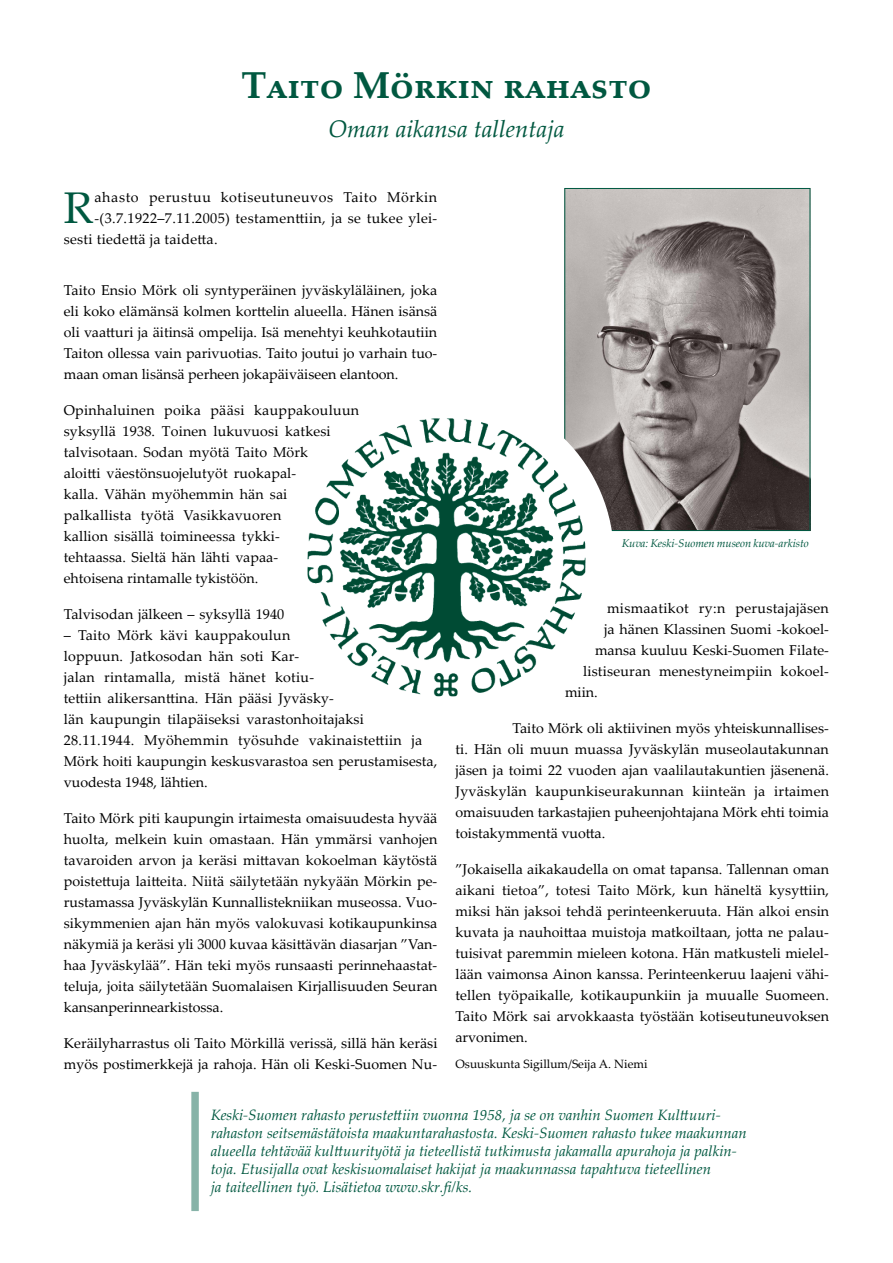
<style>
.page{position:relative;width:893px;height:1263px;background:#fff}
.page>*{position:absolute;margin:0;border:0;box-sizing:border-box;transform-origin:0 0}
.Leipäteksti{font:44.4px "Palatino Linotype";color:#005840}
.Pääotsikko{font:700 37.5px "Palatino Linotype";color:#005840}
.Alaotsikko{font:italic 24px "Palatino Linotype";color:#005840}
.t1{font:italic 15px/18px "Palatino Linotype";color:#005840}
.Leipäteksti-2{font:14.25px/21px "Palatino Linotype";letter-spacing:.01em;color:#000;text-align:justify}
.Leipäteksti-3{font:14.25px "Palatino Linotype";letter-spacing:.04em;color:#000}
.Leipäteksti-4{font:12px "Palatino Linotype";color:#000}
.Kuvateksti{font:italic 11.25px "Palatino Linotype";letter-spacing:-.005em;color:#005840}
</style>
<div class="page">
<img style="left:566px;top:190px;width:242px;height:339px">
<div style="left:564px;top:188px;width:246px;height:343px;border:1px solid #005942"></div>
<svg style="left:191px;top:1092px;width:8px;height:119px"></svg>
<div style="left:279px;top:390px;width:335px;height:335px;background:#fff;border-radius:50%"></div>
<img style="left:308px;top:418px;width:277px;height:278px">
<p class="Pääotsikko" style="left:242px;top:58px;width:411px">Taito Mörkin rahasto</p>
<p class="Alaotsikko" style="left:328px;top:111px;width:237px">Oman aikansa tallentaja</p>
<p class="Leipäteksti" style="left:64px;top:176px;width:31px">R</p>
<p class="Leipäteksti-3" style="left:95px;top:187px;width:344px">ahasto perustuu kotiseutuneuvos Taito Mörkin</p>
<p class="Leipäteksti-2" style="left:95px;top:207px;width:344px">-(3.7.1922–7.11.2005) testamenttiin, ja se tukee ylei-</p>
<p class="Leipäteksti-2" style="left:64px;top:228px;width:155px">sesti tiedettä ja taidetta.</p>
<p class="Leipäteksti-2" style="left:64px;top:279px;width:375px">Taito Ensio Mörk oli syntyperäinen jyväskyläläinen, joka eli koko elämänsä kolmen korttelin alueella. Hänen isänsä oli vaatturi ja äitinsä ompelija. Isä menehtyi keuhkotautiin Taiton ollessa vain parivuotias. Taito joutui jo varhain tuo&shy;maan oman lisänsä perheen jokapäiväiseen elantoon.</p>
<p class="Leipäteksti-2" style="left:64px;top:399px;width:297px;text-align:left">Opinhaluinen poika pääsi kauppakouluun syksyllä 1938. Toinen lukuvuosi katkesi talvisotaan. Sodan myötä Taito Mörk<br>aloitti väestönsuojelutyöt ruokapal-<br>kalla. Vähän myöhemmin hän sai<br>palkallista työtä Vasikkavuoren<br>kallion sisällä toimineessa tykki-<br>tehtaassa. Sieltä hän lähti vapaa-<br>ehtoisena rintamalle tykistöön.</p>
<p class="Leipäteksti-2" style="left:64px;top:603px;width:222px">Talvisodan jälkeen – syksyllä 1940</p>
<p class="Leipäteksti-2" style="left:64px;top:624px;width:375px;text-align:left">– Taito Mörk kävi kauppakoulun<br>loppuun. Jatkosodan hän soti Kar-<br>jalan rintamalla, mistä hänet kotiu-<br>tettiin alikersanttina. Hän pääsi Jyväsky-<br>län kaupungin tilapäiseksi varastonhoitajaksi 28.11.1944. Myöhemmin työsuhde vakinaistettiin ja Mörk hoiti kaupungin keskusvarastoa sen perustamisesta, vuodesta 1948, lähtien.</p>
<p class="Leipäteksti-2" style="left:64px;top:807px;width:375px">Taito Mörk piti kaupungin irtaimesta omaisuudesta hyvää huolta, melkein kuin omastaan. Hän ymmärsi vanhojen tavaroiden arvon ja keräsi mittavan kokoelman käytöstä poistettuja laitteita. Niitä säilytetään nykyään Mörkin pe&shy;rustamassa Jyväskylän Kunnallistekniikan museossa. Vuo&shy;sikymmenien ajan hän myös valokuvasi kotikaupunkinsa näkymiä ja keräsi yli 3000 kuvaa käsittävän diasarjan ”Van&shy;haa Jyväskylää”. Hän teki myös runsaasti perinnehaastat&shy;teluja, joita säilytetään Suomalaisen Kirjallisuuden Seuran kansanperinnearkistossa.</p>
<p class="Leipäteksti-2" style="left:64px;top:1032px;width:375px">Keräilyharrastus oli Taito Mörkillä verissä, sillä hän keräsi myös postimerkkejä ja rahoja. Hän oli Keski-Suomen Nu-</p>
<p class="Kuvateksti" style="left:622px;top:535px;width:189px">Kuva: Keski-Suomen museon kuva-arkisto</p>
<p class="Leipäteksti-2" style="left:607px;top:597px;width:223px">mismaatikot ry:n perustajajäsen</p>
<p class="Leipäteksti-2" style="left:604px;top:618px;width:226px">ja hänen Klassinen Suomi -kokoel-</p>
<p class="Leipäteksti-2" style="left:595px;top:639px;width:235px">mansa kuuluu Keski-Suomen Filate-</p>
<p class="Leipäteksti-2" style="left:583px;top:660px;width:247px">listiseuran menestyneimpiin kokoel-</p>
<p class="Leipäteksti-2" style="left:565px;top:681px;width:34px">miin.</p>
<p class="Leipäteksti-2" style="left:455px;top:717px;width:375px;text-indent:57px">Taito Mörk oli aktiivinen myös yhteiskunnallises&shy;ti. Hän oli muun muassa Jyväskylän museolautakunnan jäsen ja toimi 22 vuoden ajan vaalilautakuntien jäsenenä.<br>Jyväskylän kaupunkiseurakunnan kiinteän ja irtaimen omaisuuden tarkastajien puheenjohtajana Mörk ehti toimia toistakymmentä vuotta.</p>
<p class="Leipäteksti-2" style="left:455px;top:858px;width:375px">”Jokaisella aikakaudella on omat tapansa. Tallennan oman aikani tietoa”, totesi Taito Mörk, kun häneltä kysyttiin, miksi hän jaksoi tehdä perinteenkeruuta. Hän alkoi ensin kuvata ja nauhoittaa muistoja matkoiltaan, jotta ne palau&shy;tuisivat paremmin mieleen kotona. Hän matkusteli mielel&shy;lään vaimonsa Ainon kanssa. Perinteenkeruu laajeni vähi&shy;tellen työpaikalle, kotikaupunkiin ja muualle Suomeen.<br>Taito Mörk sai arvokkaasta työstään kotiseutuneuvoksen arvonimen.</p>
<p class="Leipäteksti-4" style="left:455px;top:1055px;width:194px">Osuuskunta Sigillum/Seija A. Niemi</p>
<p class="t1" style="left:211px;top:1105px;width:538px">Keski-Suomen rahasto perustettiin vuonna 1958, ja se on vanhin Suomen Kulttuuri&shy;rahaston seitsemästätoista maakuntarahastosta. Keski-Suomen rahasto tukee maakunnan alueella tehtävää kulttuurityötä ja tieteellistä tutkimusta jakamalla apurahoja ja palkin&shy;toja. Etusijalla ovat keskisuomalaiset hakijat ja maakunnassa tapahtuva tieteellinen<br>ja taiteellinen työ. Lisätietoa www.skr.fi/ks.</p>
</div>
